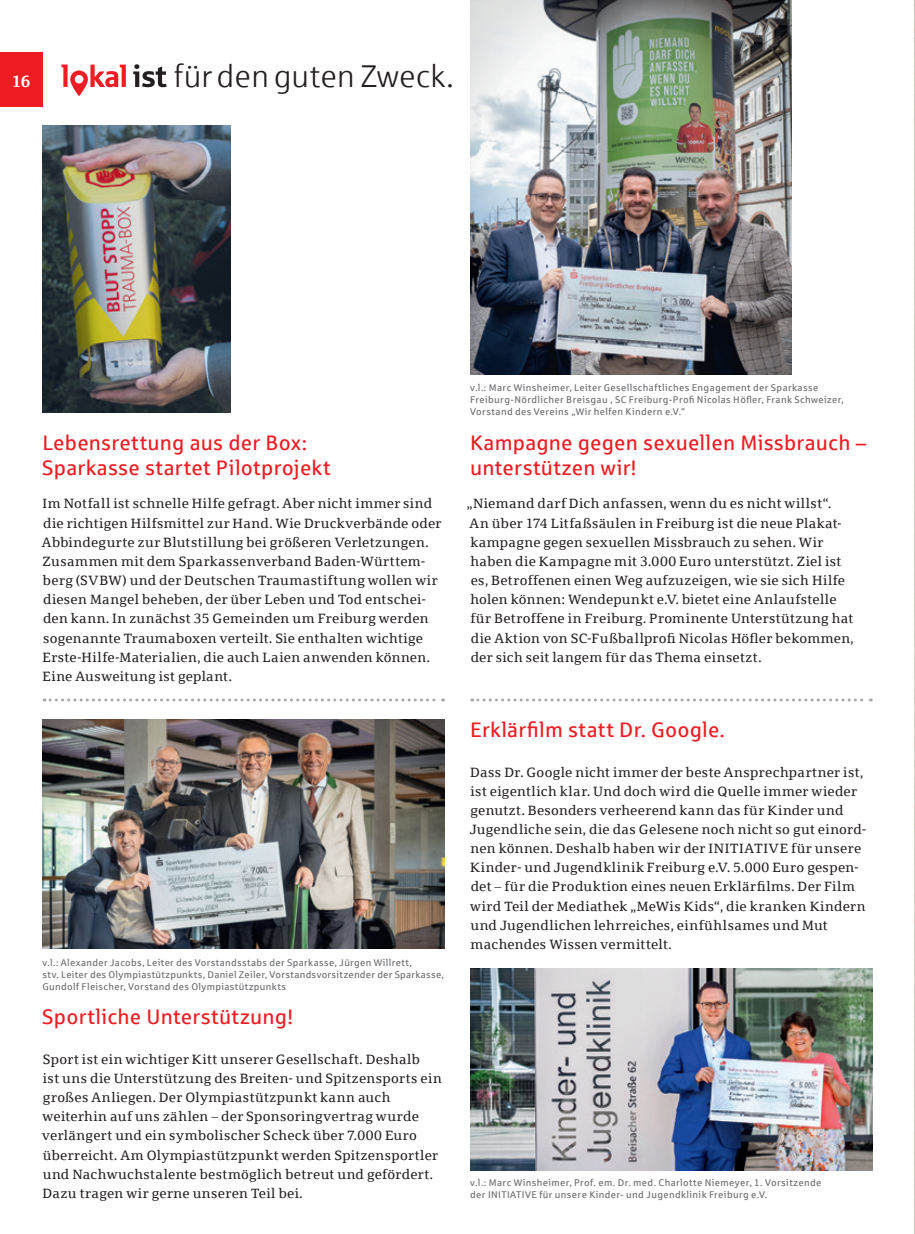
<style>
.page{position:relative;width:915px;height:1234px;background:#fff}
.page>*{position:absolute;margin:0;border:0;box-sizing:border-box;transform-origin:0 0}
._01_Headline{font:31.5px "Sparkasse Lt";letter-spacing:.005em;color:#231f20}
._01_Einstiegstext{font:21px/25.5px "Sparkasse Rg";letter-spacing:.01em;color:#ee1d23}
.t1{font:700 16.5px "Sparkasse Serif";color:#fff}
._02_Text_flatter{font:13.5px/19.2px "Sparkasse Serif";letter-spacing:.025em;color:#231f20}
._02_Bildlegende{font:9.75px/12px "Sparkasse Rg";letter-spacing:.035em;color:#6c6d70}
</style>
<div class="page">
<img style="left:914px;top:0;width:1px;height:1233px">
<img style="left:470px;top:968px;width:402px;height:201px">
<div style="left:0;top:52px;width:43px;height:54px;background:#ee1d23"></div>
<svg style="left:133px;top:64px;width:34px;height:23px"></svg>
<svg style="left:61px;top:64px;width:65px;height:32px"></svg>
<img style="left:43px;top:125px;width:188px;height:287px">
<img style="left:470px;top:0;width:321px;height:374px">
<img style="left:43px;top:719px;width:401px;height:229px">
<svg style="left:44px;top:698px;width:399px;height:3px"></svg>
<svg style="left:471px;top:698px;width:400px;height:3px"></svg>
<p class="t1" style="left:12px;top:71px;width:20px">16</p>
<p class="_01_Headline" style="left:174px;top:57px;width:281px">für den guten Zweck.</p>
<p class="_01_Einstiegstext" style="left:42px;top:429px;width:266px">Lebensrettung aus der Box:</p>
<p class="_01_Einstiegstext" style="left:42px;top:454px;width:290px">Sparkasse startet Pilotprojekt</p>
<p class="_02_Text_flatter" style="left:42px;top:494px;width:401px">Im Notfall ist schnelle Hilfe gefragt. Aber nicht immer sind die richtigen Hilfsmittel zur Hand. Wie Druckverbände oder Abbindegurte zur Blutstillung bei größeren Verletzungen.<br>Zusammen mit dem Sparkassenverband Baden-Württem&shy;berg (SVBW) und der Deutschen Traumastiftung wollen wir diesen Mangel beheben, der über Leben und Tod entschei&shy;den kann. In zunächst 35 Gemeinden um Freiburg werden sogenannte Traumaboxen verteilt. Sie enthalten wichtige Erste-Hilfe-Materialien, die auch Laien anwenden können.<br>Eine Ausweitung ist geplant.</p>
<p class="_02_Bildlegende" style="left:43px;top:956px;width:403px">v.l.: Alexander Jacobs, Leiter des Vorstandsstabs der Sparkasse, Jürgen Willrett,<br>stv. Leiter des Olympiastützpunkts, Daniel Zeiler, Vorstandsvorsitzender der Sparkasse,<br>Gundolf Fleischer, Vorstand des Olympiastützpunkts</p>
<p class="_01_Einstiegstext" style="left:42px;top:1003px;width:252px">Sportliche Unterstützung!</p>
<p class="_02_Text_flatter" style="left:42px;top:1048px;width:401px">Sport ist ein wichtiger Kitt unserer Gesellschaft. Deshalb<br>ist uns die Unterstützung des Breiten- und Spitzensports ein großes Anliegen. Der Olympiastützpunkt kann auch weiterhin auf uns zählen – der Sponsoringvertrag wurde verlängert und ein symbolischer Scheck über 7.000 Euro überreicht. Am Olympiastützpunkt werden Spitzensportler und Nachwuchstalente bestmöglich betreut und gefördert.<br>Dazu tragen wir gerne unseren Teil bei.</p>
<p class="_02_Bildlegende" style="left:470px;top:382px;width:375px">v.l.: Marc Winsheimer, Leiter Gesellschaftliches Engagement der Sparkasse<br>Freiburg-Nördlicher Breisgau , SC Freiburg-Profi Nicolas Höfler, Frank Schweizer,<br>Vorstand des Vereins „Wir helfen Kindern e.V.“</p>
<p class="_01_Einstiegstext" style="left:470px;top:429px;width:397px">Kampagne gegen sexuellen Missbrauch – unterstützen wir!</p>
<p class="_02_Text_flatter" style="left:466px;top:494px;width:388px">„Niemand darf Dich anfassen, wenn du es nicht willst“.<br>An über 174 Litfaßsäulen in Freiburg ist die neue Plakat&shy;kampagne gegen sexuellen Missbrauch zu sehen. Wir haben die Kampagne mit 3.000 Euro unterstützt. Ziel ist es, Betroffenen einen Weg aufzuzeigen, wie sie sich Hilfe holen können: Wendepunkt e.V. bietet eine Anlaufstelle für Betroffene in Freiburg. Prominente Unterstützung hat die Aktion von SC-Fußballprofi Nicolas Höfler bekommen, der sich seit langem für das Thema einsetzt.</p>
<p class="_01_Einstiegstext" style="left:470px;top:716px;width:256px">Erklärfilm statt Dr. Google.</p>
<p class="_02_Text_flatter" style="left:469px;top:761px;width:398px">Dass Dr. Google nicht immer der beste Ansprechpartner ist, ist eigentlich klar. Und doch wird die Quelle immer wieder genutzt. Besonders verheerend kann das für Kinder und Jugendliche sein, die das Gelesene noch nicht so gut einord&shy;nen können. Deshalb haben wir der INITIATIVE für unsere Kinder- und Jugendklinik Freiburg e.V. 5.000 Euro gespen&shy;det – für die Produktion eines neuen Erklärfilms. Der Film wird Teil der Mediathek „MeWis Kids“, die kranken Kindern und Jugendlichen lehrreiches, einfühlsames und Mut machendes Wissen vermittelt.</p>
<p class="_02_Bildlegende" style="left:470px;top:1176px;width:352px">v.l.: Marc Winsheimer, Prof. em. Dr. med. Charlotte Niemeyer, 1. Vorsitzende der INITIATIVE für unsere Kinder- und Jugendklinik Freiburg e.V.</p>
</div>
